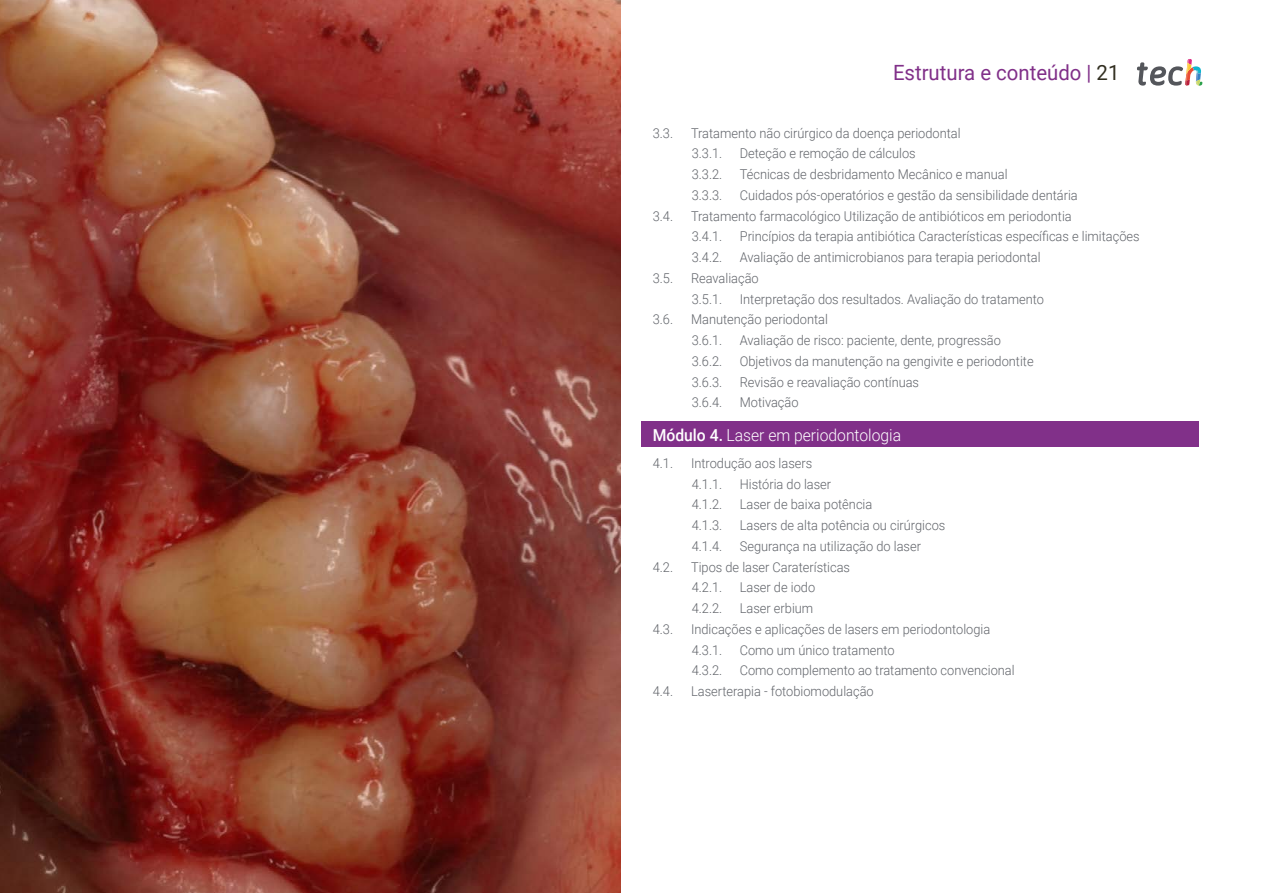
<style>
.page{position:relative;width:1263px;height:893px;background:#fff}
.page>*{position:absolute;margin:0;border:0;box-sizing:border-box;transform-origin:0 0}
.t1{font:21px "Roboto";color:#813089}
.t2{font:300 16.5px "Roboto";color:#fff;scale:.95 1}
.t3{font:300 13.5px/20.7px "Roboto";color:#61646a;scale:.95 1}
.s1{color:#312e20}
.s2{font-weight:500}
</style>
<div class="page">
<div style="left:642px;top:422px;width:557px;height:25px;background:#813089"></div>
<img style="left:0;top:0;width:621px;height:893px">
<svg style="left:1137px;top:59px;width:65px;height:27px"></svg>
<h1 class="t1" style="left:893px;top:57px;width:228px">Estrutura e conteúdo | <span class="s1">21</span></h1>
<p class="t3" style="left:653px;top:122px;width:23px">3.3.</p>
<p class="t3" style="left:691px;top:122px;width:285px">Tratamento não cirúrgico da doença periodontal<br>3.3.1.</p>
<p class="t3" style="left:740px;top:143px;width:187px">Deteção e remoção de cálculos</p>
<p class="t3" style="left:692px;top:164px;width:34px">3.3.2.</p>
<p class="t3" style="left:740px;top:164px;width:283px">Técnicas de desbridamento Mecânico e manual</p>
<p class="t3" style="left:692px;top:184px;width:34px">3.3.3.</p>
<p class="t3" style="left:740px;top:184px;width:357px">Cuidados pós-operatórios e gestão da sensibilidade dentária</p>
<p class="t3" style="left:653px;top:205px;width:23px">3.4.</p>
<p class="t3" style="left:691px;top:205px;width:402px">Tratamento farmacológico Utilização de antibióticos em periodontia<br>3.4.1.</p>
<p class="t3" style="left:740px;top:226px;width:422px">Princípios da terapia antibiótica Características específicas e limitações</p>
<p class="t3" style="left:692px;top:247px;width:34px">3.4.2.</p>
<p class="t3" style="left:740px;top:247px;width:318px">Avaliação de antimicrobianos para terapia periodontal</p>
<p class="t3" style="left:653px;top:267px;width:23px">3.5.</p>
<p class="t3" style="left:691px;top:267px;width:73px">Reavaliação<br>3.5.1.</p>
<p class="t3" style="left:740px;top:288px;width:322px">Interpretação dos resultados. Avaliação do tratamento</p>
<p class="t3" style="left:653px;top:309px;width:23px">3.6.</p>
<p class="t3" style="left:691px;top:309px;width:146px">Manutenção periodontal<br>3.6.1.</p>
<p class="t3" style="left:740px;top:330px;width:276px">Avaliação de risco: paciente, dente, progressão</p>
<p class="t3" style="left:692px;top:350px;width:34px">3.6.2.</p>
<p class="t3" style="left:740px;top:350px;width:311px">Objetivos da manutenção na gengivite e periodontite</p>
<p class="t3" style="left:692px;top:371px;width:34px">3.6.3.</p>
<p class="t3" style="left:740px;top:371px;width:190px">Revisão e reavaliação contínuas</p>
<p class="t3" style="left:692px;top:392px;width:34px">3.6.4.</p>
<p class="t3" style="left:740px;top:392px;width:63px">Motivação</p>
<p class="t2" style="left:653px;top:423px;width:263px"><span class="s2">Módulo 4.</span> Laser em periodontologia</p>
<p class="t3" style="left:653px;top:452px;width:23px">4.1.</p>
<p class="t3" style="left:691px;top:452px;width:129px">Introdução aos lasers<br>4.1.1.</p>
<p class="t3" style="left:740px;top:473px;width:98px">História do laser</p>
<p class="t3" style="left:692px;top:494px;width:34px">4.1.2.</p>
<p class="t3" style="left:740px;top:494px;width:141px">Laser de baixa potência</p>
<p class="t3" style="left:692px;top:514px;width:34px">4.1.3.</p>
<p class="t3" style="left:740px;top:514px;width:218px">Lasers de alta potência ou cirúrgicos</p>
<p class="t3" style="left:692px;top:535px;width:34px">4.1.4.</p>
<p class="t3" style="left:740px;top:535px;width:192px">Segurança na utilização do laser</p>
<p class="t3" style="left:653px;top:556px;width:23px">4.2.</p>
<p class="t3" style="left:691px;top:556px;width:169px">Tipos de laser Caraterísticas<br>4.2.1.</p>
<p class="t3" style="left:740px;top:577px;width:81px">Laser de iodo</p>
<p class="t3" style="left:692px;top:597px;width:34px">4.2.2.</p>
<p class="t3" style="left:740px;top:597px;width:79px">Laser erbium</p>
<p class="t3" style="left:653px;top:618px;width:23px">4.3.</p>
<p class="t3" style="left:691px;top:618px;width:317px">Indicações e aplicações de lasers em periodontologia<br>4.3.1.</p>
<p class="t3" style="left:740px;top:639px;width:164px">Como um único tratamento</p>
<p class="t3" style="left:692px;top:660px;width:34px">4.3.2.</p>
<p class="t3" style="left:740px;top:660px;width:291px">Como complemento ao tratamento convencional</p>
<p class="t3" style="left:653px;top:680px;width:23px">4.4.</p>
<p class="t3" style="left:691px;top:680px;width:194px">Laserterapia - fotobiomodulação</p>
</div>
